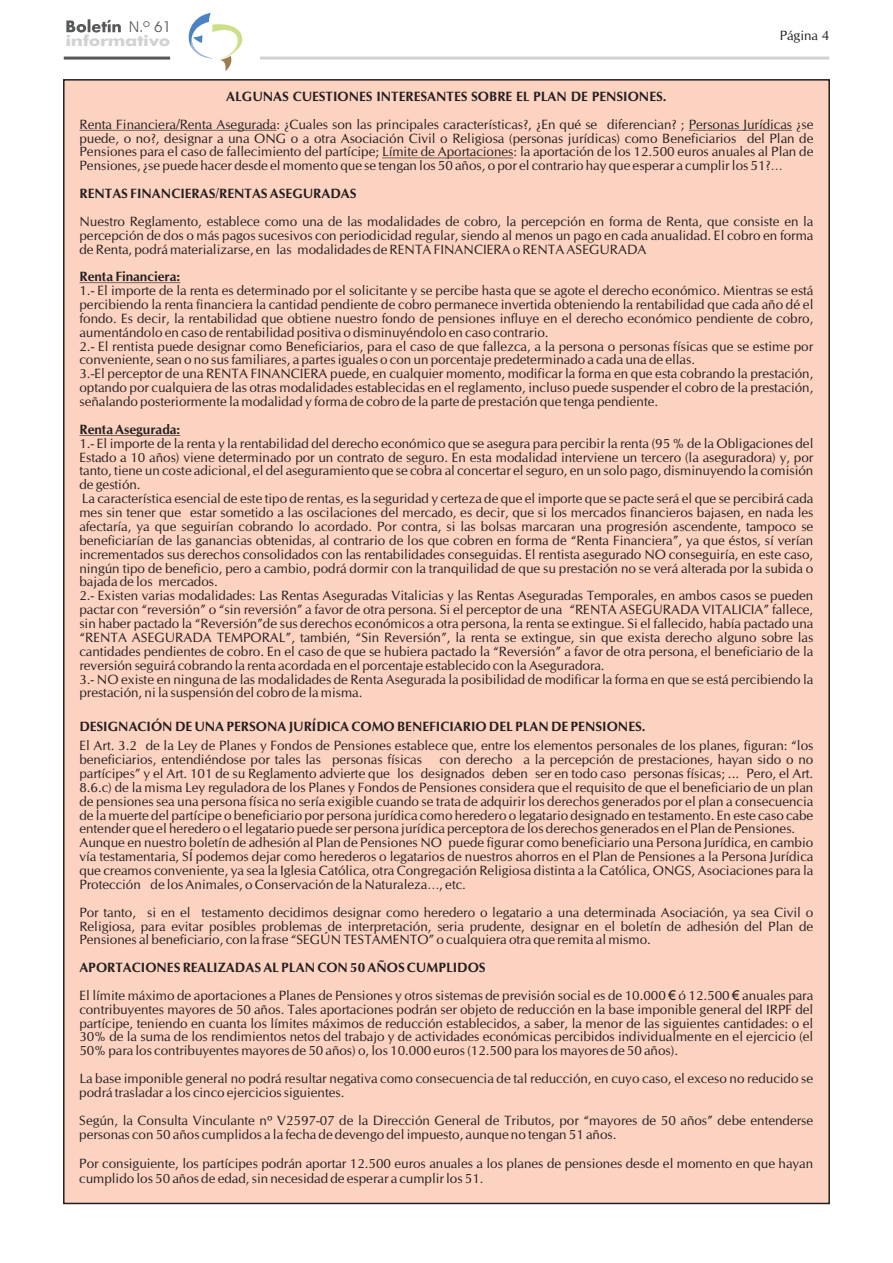
<style>
.page{position:relative;width:893px;height:1263px;background:#fff}
.page>*{position:absolute;margin:0;border:0;box-sizing:border-box;transform-origin:0 0}
.t1{font:700 15.15px "Futura BT";letter-spacing:-.02em;color:#d1d2d4;scale:1.23 1}
.t2{font:15px "Avant Garde IT Cby BT";color:#57585a}
.t3{font:13.5px/13.8px "CG Omega";color:#231f20}
.t4{font:700 13.5px "CG Omega";color:#231f20}
.s1{font-weight:700}
.s2{font-family:"Arial"}
</style>
<div class="page">
<div style="left:63px;top:79px;width:767px;height:1126px;background:#fcd2c0"></div>
<svg style="left:66px;top:19px;width:55px;height:14px"></svg>
<hr style="left:64px;top:57px;width:106px;height:3px;background:#57585a">
<hr style="left:260px;top:57px;width:569px;height:3px;background:#d1d2d4">
<svg style="left:188px;top:13px;width:55px;height:58px"></svg>
<hr style="left:80px;top:130px;width:196px;height:1px;background:#231f20">
<hr style="left:689px;top:130px;width:103px;height:1px;background:#231f20">
<hr style="left:382px;top:158px;width:131px;height:1px;background:#231f20">
<hr style="left:80px;top:282px;width:100px;height:1px;background:#231f20">
<hr style="left:80px;top:435px;width:100px;height:1px;background:#231f20">
<p class="t2" style="left:129px;top:21px;width:43px">N.º 61</p>
<p class="t1" style="left:66px;top:34px;width:87px">informativo</p>
<p class="t3" style="left:780px;top:30px;width:51px">Página 4</p>
<p class="t4" style="left:226px;top:91px;width:442px">ALGUNAS CUESTIONES INTERESANTES SOBRE EL PLAN DE PENSIONES.</p>
<p class="t3" style="left:80px;top:118px;width:735px;text-align:justify">Renta Financiera/Renta Asegurada: ¿Cuales son las principales características?, ¿En qué se diferencian? ; Personas Jurídicas ¿se puede, o no?, designar a una ONG o a otra Asociación Civil o Religiosa (personas jurídicas) como Beneficiarios del Plan de Pensiones para el caso de fallecimiento del partícipe; Límite de Aportaciones: la aportación de los 12.500 euros anuales al Plan de Pensiones, ¿se puede hacer desde el momento que se tengan los 50 años, o por el contrario hay que esperar a cumplir los 51?…</p>
<p class="t4" style="left:80px;top:188px;width:279px">RENTAS FINANCIERAS/RENTAS ASEGURADAS</p>
<p class="t3" style="left:79px;top:215px;width:735px;text-align:justify">Nuestro Reglamento, establece como una de las modalidades de cobro, la percepción en forma de Renta, que consiste en la percepción de dos o más pagos sucesivos con periodicidad regular, siendo al menos un pago en cada anualidad. El cobro en forma de Renta, podrá materializarse, en las modalidades de RENTA FINANCIERA o RENTA ASEGURADA</p>
<p class="t4" style="left:79px;top:271px;width:102px">Renta Financiera:</p>
<p class="t3" style="left:79px;top:285px;width:735px">1.- El importe de la renta es determinado por el solicitante y se percibe hasta que se agote el derecho económico. Mientras se está percibiendo la renta financiera la cantidad pendiente de cobro permanece invertida obteniendo la rentabilidad que cada año dé el fondo. Es decir, la rentabilidad que obtiene nuestro fondo de pensiones influye en el derecho económico pendiente de cobro, aumentándolo en caso de rentabilidad positiva o disminuyéndolo en caso contrario.<br>2.- El rentista puede designar como Beneficiarios, para el caso de que fallezca, a la persona o personas físicas que se estime por conveniente, sean o no sus familiares, a partes iguales o con un porcentaje predeterminado a cada una de ellas.<br>3.-El perceptor de una RENTA FINANCIERA puede, en cualquier momento, modificar la forma en que esta cobrando la prestación, optando por cualquiera de las otras modalidades establecidas en el reglamento, incluso puede suspender el cobro de la prestación, señalando posteriormente la modalidad y forma de cobro de la parte de prestación que tenga pendiente.</p>
<p class="t4" style="left:79px;top:424px;width:102px">Renta Asegurada:</p>
<p class="t3" style="left:79px;top:437px;width:735px">1.- El importe de la renta y la rentabilidad del derecho económico que se asegura para percibir la renta (95 % de la Obligaciones del Estado a 10 años) viene determinado por un contrato de seguro. En esta modalidad interviene un tercero (la aseguradora) y, por tanto, tiene un coste adicional, el del aseguramiento que se cobra al concertar el seguro, en un solo pago, disminuyendo la comisión de gestión.<br>La característica esencial de este tipo de rentas, es la seguridad y certeza de que el importe que se pacte será el que se percibirá cada mes sin tener que estar sometido a las oscilaciones del mercado, es decir, que si los mercados financieros bajasen, en nada les afectaría, ya que seguirían cobrando lo acordado. Por contra, si las bolsas marcaran una progresión ascendente, tampoco se beneficiarían de las ganancias obtenidas, al contrario de los que cobren en forma de “Renta Financiera”, ya que éstos, sí verían incrementados sus derechos consolidados con las rentabilidades conseguidas. El rentista asegurado NO conseguiría, en este caso, ningún tipo de beneficio, pero a cambio, podrá dormir con la tranquilidad de que su prestación no se verá alterada por la subida o bajada de los mercados.<br>2.- Existen varias modalidades: Las Rentas Aseguradas Vitalicias y las Rentas Aseguradas Temporales, en ambos casos se pueden pactar con “reversión” o “sin reversión” a favor de otra persona. Si el perceptor de una “RENTA ASEGURADA VITALICIA” fallece, sin haber pactado la “Reversión”de sus derechos económicos a otra persona, la renta se extingue. Si el fallecido, había pactado una “RENTA ASEGURADA TEMPORAL”, también, “Sin Reversión”, la renta se extingue, sin que exista derecho alguno sobre las cantidades pendientes de cobro. En el caso de que se hubiera pactado la “Reversión” a favor de otra persona, el beneficiario de la reversión seguirá cobrando la renta acordada en el porcentaje establecido con la Aseguradora.<br>3.- NO existe en ninguna de las modalidades de Renta Asegurada la posibilidad de modificar la forma en que se está percibiendo la prestación, ni la suspensión del cobro de la misma.</p>
<p class="t4" style="left:79px;top:721px;width:568px">DESIGNACIÓN DE UNA PERSONA JURÍDICA COMO BENEFICIARIO DEL PLAN DE PENSIONES.</p>
<p class="t3" style="left:79px;top:740px;width:735px">El Art. 3.2 de la Ley de Planes y Fondos de Pensiones establece que, entre los elementos personales de los planes, figuran: “los beneficiarios, entendiéndose por tales las personas físicas</p>
<p class="t3" style="left:79px;top:753px;width:735px;text-indent:360px">con derecho a la percepción de prestaciones, hayan sido o no partícipes” y el Art. 101 de su Reglamento advierte que los designados deben ser en todo caso personas físicas; ... Pero, el Art.<br>8.6.c) de la misma Ley reguladora de los Planes y Fondos de Pensiones considera que el requisito de que el beneficiario de un plan de pensiones sea una persona física no sería exigible cuando se trata de adquirir los derechos generados por el plan a consecuencia de la muerte del partícipe o beneficiario por persona jurídica como heredero o legatario designado en testamento. En este caso cabe entender que el heredero o el legatario puede ser persona jurídica perceptora de los derechos generados en el Plan de Pensiones.<br>Aunque en nuestro boletín de adhesión al Plan de Pensiones NO puede figurar como beneficiario una Persona Jurídica, en cambio vía testamentaria, SÍ podemos dejar como herederos o legatarios de nuestros ahorros en el Plan de Pensiones a la Persona Jurídica que creamos conveniente, ya sea la Iglesia Católica, otra Congregación Religiosa distinta a la Católica, ONGS, Asociaciones para la Protección de los Animales, o Conservación de la Naturaleza…, etc.</p>
<p class="t3" style="left:79px;top:906px;width:735px;text-align:justify">Por tanto, si en el testamento decidimos designar como heredero o legatario a una determinada Asociación, ya sea Civil o Religiosa, para evitar posibles problemas de interpretación, seria prudente, designar en el boletín de adhesión del Plan de Pensiones al beneficiario, con la frase “SEGÚN TESTAMENTO” o cualquiera otra que remita al mismo.</p>
<p class="t3" style="left:79px;top:955px;width:735px;line-height:27.8px"><span class="s1">APORTACIONES REALIZADAS AL PLAN CON 50 AÑOS CUMPLIDOS<br></span>El límite máximo de aportaciones a Planes de Pensiones y otros sistemas de previsión social es de 10.000 <span class="s2">€</span> ó 12.500 <span class="s2">€</span> anuales para</p>
<p class="t3" style="left:79px;top:1003px;width:735px;text-align:justify">contribuyentes mayores de 50 años. Tales aportaciones podrán ser objeto de reducción en la base imponible general del IRPF del partícipe, teniendo en cuanta los límites máximos de reducción establecidos, a saber, la menor de las siguientes cantidades: o el 30% de la suma de los rendimientos netos del trabajo y de actividades económicas percibidos individualmente en el ejercicio (el 50% para los contribuyentes mayores de 50 años) o, los 10.000 euros (12.500 para los mayores de 50 años).</p>
<p class="t3" style="left:79px;top:1072px;width:735px">La base imponible general no podrá resultar negativa como consecuencia de tal reducción, en cuyo caso, el exceso no reducido se podrá trasladar a los cinco ejercicios siguientes.</p>
<p class="t3" style="left:79px;top:1114px;width:735px">Según, la Consulta Vinculante nº V2597-07 de la Dirección General de Tributos, por “mayores de 50 años” debe entenderse personas con 50 años cumplidos a la fecha de devengo del impuesto, aunque no tengan 51 años.</p>
<p class="t3" style="left:79px;top:1156px;width:735px;line-height:15.3px">Por consiguiente, los partícipes podrán aportar 12.500 euros anuales a los planes de pensiones desde el momento en que hayan cumplido los 50 años de edad, sin necesidad de esperar a cumplir los 51.</p>
</div>
